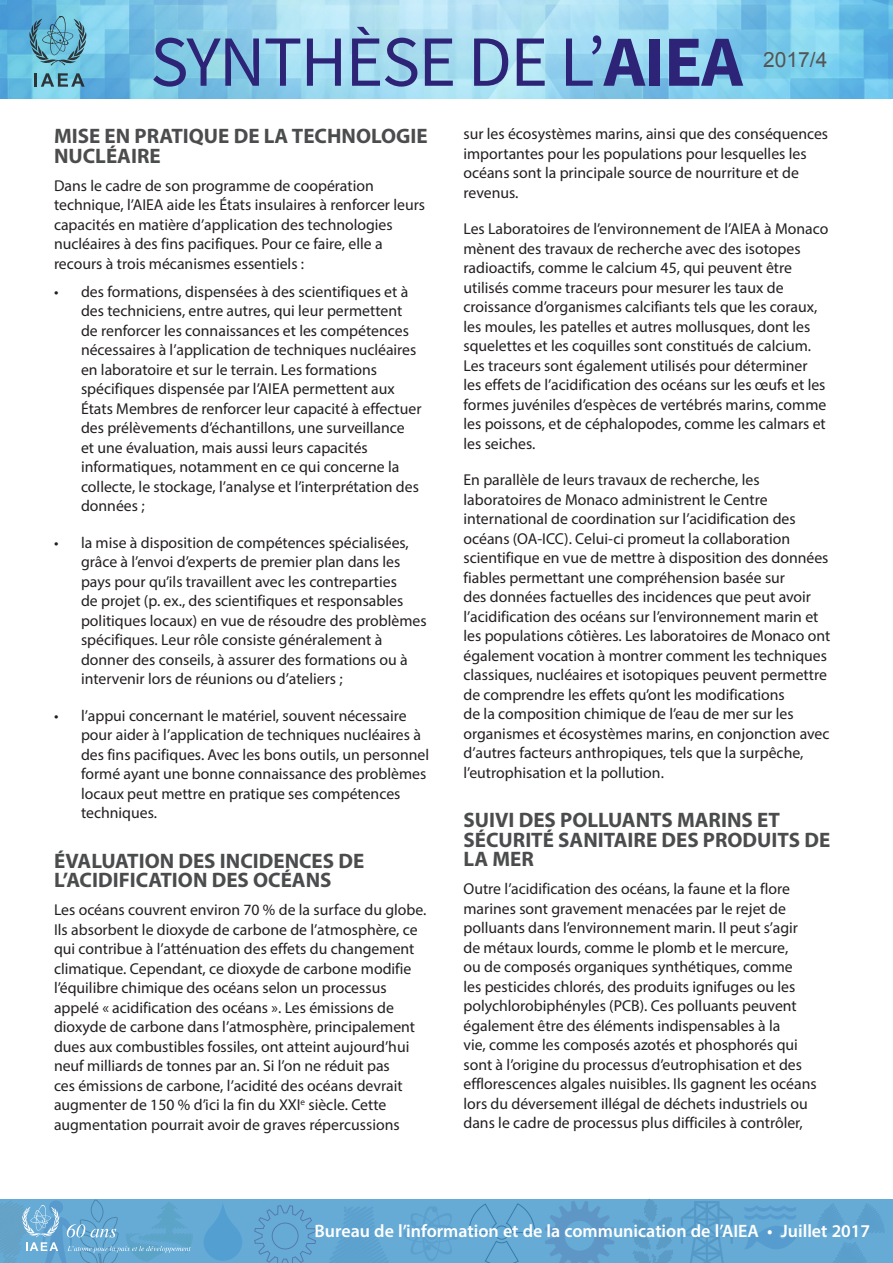
<style>
.page{position:relative;width:893px;height:1263px;background:#fff}
.page>*{position:absolute;margin:0;border:0;box-sizing:border-box;transform-origin:0 0}
.t1{font:72px "Source Sans Pro";letter-spacing:-.02em;color:#2d2377}
.Subhead_01{font:700 21px/19.5px "Myriad Pro";color:#4b4c4d}
.t2{font:21px "Arial";color:#545557}
.t3{font:600 18px "Myriad Pro";color:#fff}
.Body_text{font:15.75px/19.5px "Myriad Pro";color:#231f20}
.s1{font-weight:700}
.s2{font-family:"Source Sans Pro";font-weight:400}
</style>
<div class="page">
<img style="left:0;top:0;width:893px;height:98px">
<svg style="left:0;top:1199px;width:893px;height:64px;background:#62a5d2"></svg>
<svg style="left:0;top:1200px;width:193px;height:63px;background:#6babd3"></svg>
<svg style="left:29px;top:16px;width:57px;height:50px;background:#60a4bb"></svg>
<svg style="left:35px;top:73px;width:50px;height:14px"></svg>
<div style="left:204px;top:1202px;width:38px;height:59px;background:#66aad6"></div>
<h1 class="t1" style="left:150px;top:17px;width:594px">SYNTHÈSE DE L’<span class="s1">AIEA</span></h1>
<h2 class="t2" style="left:763px;top:45px;width:66px">2017/4</h2>
<p class="Subhead_01" style="left:54px;top:126px;width:375px">MISE EN PRATIQUE DE LA TECHNOLOGIE<br>NUCLÉAIRE</p>
<p class="Body_text" style="left:54px;top:176px;width:373px">Dans le cadre de son programme de coopération technique, l’AIEA aide les États insulaires à renforcer leurs capacités en matière d’application des technologies nucléaires à des fins pacifiques. Pour ce faire, elle a recours à trois mécanismes essentiels :</p>
<p class="Body_text" style="left:81px;top:282px;width:342px;text-indent:-27px">• des formations, dispensées à des scientifiques et à des techniciens, entre autres, qui leur permettent de renforcer les connaissances et les compétences nécessaires à l’application de techniques nucléaires en laboratoire et sur le terrain. Les formations spécifiques dispensée par l’AIEA permettent aux États Membres de renforcer leur capacité à effectuer des prélèvements d’échantillons, une surveillance et une évaluation, mais aussi leurs capacités informatiques, notamment en ce qui concerne la collecte, le stockage, l’analyse et l’interprétation des données ;</p>
<p class="Body_text" style="left:81px;top:533px;width:347px;text-indent:-27px">• la mise à disposition de compétences spécialisées, grâce à l’envoi d’experts de premier plan dans les pays pour qu’ils travaillent avec les contreparties<br>de projet (p. ex., des scientifiques et responsables politiques locaux) en vue de résoudre des problèmes spécifiques. Leur rôle consiste généralement à donner des conseils, à assurer des formations ou à intervenir lors de réunions ou d’ateliers ;</p>
<p class="Body_text" style="left:81px;top:706px;width:350px;text-indent:-27px">• l’appui concernant le matériel, souvent nécessaire pour aider à l’application de techniques nucléaires à des fins pacifiques. Avec les bons outils, un personnel formé ayant une bonne connaissance des problèmes locaux peut mettre en pratique ses compétences techniques.</p>
<p class="Subhead_01" style="left:54px;top:850px;width:312px">ÉVALUATION DES INCIDENCES DE<br>L’ACIDIFICATION DES OCÉANS</p>
<p class="Body_text" style="left:54px;top:900px;width:374px">Les océans couvrent environ 70 % de la surface du globe.<br>Ils absorbent le dioxyde de carbone de l’atmosphère, ce qui contribue à l’atténuation des effets du changement climatique. Cependant, ce dioxyde de carbone modifie l’équilibre chimique des océans selon un processus appelé « acidification des océans ». Les émissions de dioxyde de carbone dans l’atmosphère, principalement dues aux combustibles fossiles, ont atteint aujourd’hui neuf milliards de tonnes par an. Si l’on ne réduit pas<br>ces émissions de carbone, l’acidité des océans devrait augmenter de 150 % d’ici la fin du XXI<sup>e</sup> siècle. Cette augmentation pourrait avoir de graves répercussions</p>
<p class="Body_text" style="left:463px;top:124px;width:366px">sur les écosystèmes marins, ainsi que des conséquences importantes pour les populations pour lesquelles les océans sont la principale source de nourriture et de revenus.</p>
<p class="Body_text" style="left:463px;top:219px;width:366px">Les Laboratoires de l’environnement de l’AIEA à Monaco mènent des travaux de recherche avec des isotopes radioactifs, comme le calcium 45, qui peuvent être utilisés comme traceurs pour mesurer les taux de croissance d’organismes calcifiants tels que les coraux, les moules, les patelles et autres mollusques, dont les squelettes et les coquilles sont constitués de calcium.<br>Les traceurs sont également utilisés pour déterminer les effets de l’acidification des océans sur les œufs et les formes juvéniles d’espèces de vertébrés marins, comme les poissons, et de céphalopodes, comme les calmars et les seiches.</p>
<p class="Body_text" style="left:463px;top:470px;width:368px">En parallèle de leurs travaux de recherche, les laboratoires de Monaco administrent le Centre international de coordination sur l’acidification des océans (OA-ICC). Celui-ci promeut la collaboration scientifique en vue de mettre à disposition des données fiables permettant une compréhension basée sur<br>des données factuelles des incidences que peut avoir l’acidification des océans sur l’environnement marin et les populations côtières. Les laboratoires de Monaco ont également vocation à montrer comment les techniques classiques, nucléaires et isotopiques peuvent permettre de comprendre les effets qu’ont les modifications<br>de la composition chimique de l’eau de mer sur les organismes et écosystèmes marins, en conjonction avec d’autres facteurs anthropiques, tels que la surpêche, l’eutrophisation et la pollution.</p>
<p class="Subhead_01" style="left:463px;top:810px;width:368px">SUIVI DES POLLUANTS MARINS ET<br>SÉCURITÉ SANITAIRE DES PRODUITS DE<br>LA MER</p>
<p class="Body_text" style="left:463px;top:879px;width:355px">Outre l’acidification des océans, la faune et la flore marines sont gravement menacées par le rejet de polluants dans l’environnement marin. Il peut s’agir de métaux lourds, comme le plomb et le mercure,<br>ou de composés organiques synthétiques, comme<br>les pesticides chlorés, des produits ignifuges ou les polychlorobiphényles (PCB). Ces polluants peuvent également être des éléments indispensables à la<br>vie, comme les composés azotés et phosphorés qui sont à l’origine du processus d’eutrophisation et des efflorescences algales nuisibles. Ils gagnent les océans lors du déversement illégal de déchets industriels ou dans le cadre de processus plus difficiles à contrôler,</p>
<p class="t3" style="left:315px;top:1219px;width:557px">Bureau de l’information et de la communication de l’AIEA <span class="s2">•</span> Juillet 2017</p>
</div>
